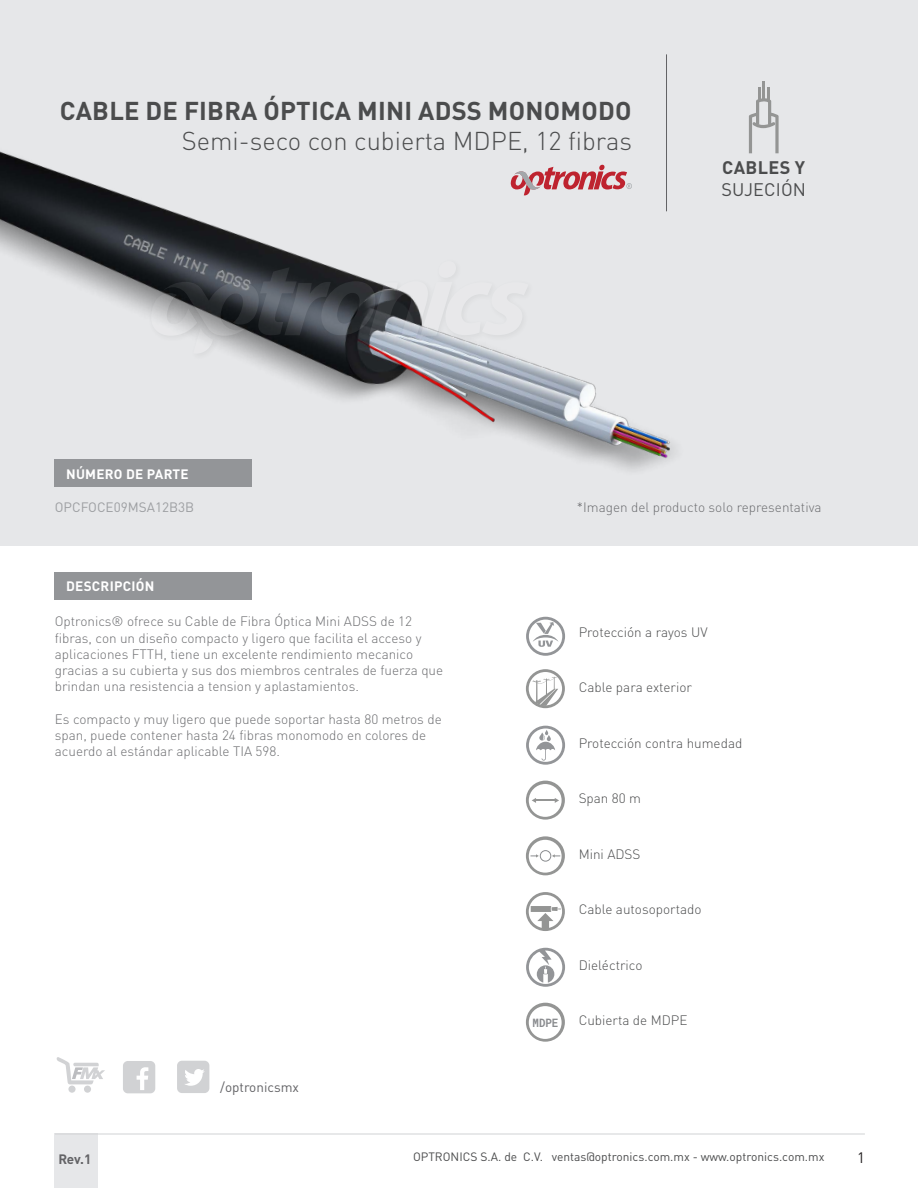
<style>
.page{position:relative;width:918px;height:1188px;background:#fff}
.page>*{position:absolute;margin:0;border:0;box-sizing:border-box;transform-origin:0 0}
.t1{font:700 25.5px "DIN Pro";letter-spacing:.01em;color:#4b4c4d}
.t2{font:300 25.5px "DIN Pro";color:#4b4c4d}
.t3{font:18px "DIN Pro";letter-spacing:.01em;color:#4b4c4d}
.t4{font:700 18px "DIN Pro";letter-spacing:.02em;color:#4b4c4d}
.t5{font:15px "DIN Pro";color:#231f20}
.t6{font:300 13.5px/16.2px "DIN Pro";color:#6c6d70}
.t7{font:300 13.5px "DIN Pro";color:#4b4c4d}
.t8{font:700 13.5px "DIN Pro";letter-spacing:.02em;color:#fff}
.t9{font:13.5px "DIN Pro";color:#9d9fa2}
.t10{font:13.5px "DIN Pro";color:#636366}
.t11{font:700 13.5px "DIN Pro";color:#636366}
.t12{font:12px "DIN Pro";color:#4b4c4d}
.t13{font:700 11.55px "Roboto Mono";color:#8a8c8f;scale:.93 1}
</style>
<div class="page">
<div style="left:1px;top:0;width:917px;height:545px;background:#e6e7e9"></div>
<div style="left:54px;top:1134px;width:44px;height:54px;background:#e6e7e9"></div>
<hr style="left:666px;top:54px;width:1px;height:157px;background:#636366">
<hr style="left:55px;top:1134px;width:810px;height:1px;background:#d1d2d4">
<svg style="left:762px;top:81px;width:17px;height:72px"></svg>
<img style="left:0;top:86px;width:763px;height:426px">
<div style="left:54px;top:459px;width:198px;height:28px;background:#939598"></div>
<div style="left:68px;top:1086px;width:8px;height:7px;background:#d1d2d4;border-radius:50%"></div>
<div style="left:84px;top:1086px;width:7px;height:7px;background:#d1d2d4;border-radius:50%"></div>
<svg style="left:56px;top:1057px;width:49px;height:27px"></svg>
<div style="left:123px;top:1061px;width:32px;height:32px;background:#d1d2d4;border-radius:5px"></div>
<svg style="left:137px;top:1067px;width:11px;height:23px"></svg>
<div style="left:177px;top:1061px;width:32px;height:32px;background:#d1d2d4;border-radius:5px"></div>
<svg style="left:185px;top:1069px;width:20px;height:17px"></svg>
<img style="left:145px;top:255px;width:393px;height:108px">
<svg style="left:150px;top:261px;width:379px;height:93px"></svg>
<div style="left:54px;top:572px;width:197px;height:27px;background:#939598"></div>
<svg style="left:526px;top:617px;width:39px;height:39px"></svg>
<svg style="left:526px;top:948px;width:39px;height:39px"></svg>
<svg style="left:526px;top:726px;width:39px;height:39px"></svg>
<svg style="left:526px;top:669px;width:39px;height:39px"></svg>
<svg style="left:526px;top:781px;width:39px;height:39px"></svg>
<svg style="left:526px;top:836px;width:39px;height:39px"></svg>
<svg style="left:526px;top:892px;width:39px;height:39px"></svg>
<svg style="left:526px;top:1003px;width:39px;height:39px"></svg>
<h1 class="t1" style="left:60px;top:89px;width:573px">CABLE DE FIBRA ÓPTICA MINI ADSS MONOMODO</h1>
<h1 class="t2" style="left:182px;top:121px;width:452px">Semi-seco con cubierta MDPE, 12 fibras</h1>
<h2 class="t4" style="left:722px;top:153px;width:84px">CABLES Y</h2>
<h2 class="t3" style="left:721px;top:177px;width:86px">SUJECIÓN</h2>
<p class="t8" style="left:66px;top:462px;width:124px">NÚMERO DE PARTE</p>
<p class="t9" style="left:55px;top:498px;width:141px">OPCFOCE09MSA12B3B</p>
<p class="t8" style="left:66px;top:575px;width:90px">DESCRIPCIÓN</p>
<p class="t6" style="left:55px;top:612px;width:390px">Optronics® ofrece su Cable de Fibra Óptica Mini ADSS de 12 fibras, con un diseño compacto y ligero que facilita el acceso y aplicaciones FTTH, tiene un excelente rendimiento mecanico gracias a su cubierta y sus dos miembros centrales de fuerza que brindan una resistencia a tension y aplastamientos.</p>
<p class="t6" style="left:55px;top:709px;width:388px">Es compacto y muy ligero que puede soportar hasta 80 metros de span, puede contener hasta 24 fibras monomodo en colores de acuerdo al estándar aplicable TIA 598.</p>
<p class="t10" style="left:220px;top:1078px;width:80px">/optronicsmx</p>
<p class="t6" style="left:577px;top:497px;width:246px">*Imagen del producto solo representativa</p>
<p class="t13" style="left:533px;top:1015px;width:29px">MDPE</p>
<p class="t7" style="left:579px;top:622px;width:130px">Protección a rayos UV</p>
<p class="t7" style="left:579px;top:677px;width:115px">Cable para exterior</p>
<p class="t7" style="left:579px;top:733px;width:165px">Protección contra humedad</p>
<p class="t7" style="left:579px;top:788px;width:64px">Span 80 m</p>
<p class="t7" style="left:579px;top:844px;width:63px">Mini ADSS</p>
<p class="t7" style="left:579px;top:899px;width:124px">Cable autosoportado</p>
<p class="t7" style="left:579px;top:955px;width:65px">Dieléctrico</p>
<p class="t7" style="left:579px;top:1010px;width:110px">Cubierta de MDPE</p>
<p class="t11" style="left:58px;top:1148px;width:34px">Rev.1</p>
<p class="t12" style="left:413px;top:1149px;width:413px">OPTRONICS S.A. de C.V. ventas@optronics.com.mx - www.optronics.com.mx</p>
<p class="t5" style="left:857px;top:1148px;width:9px">1</p>
</div>
